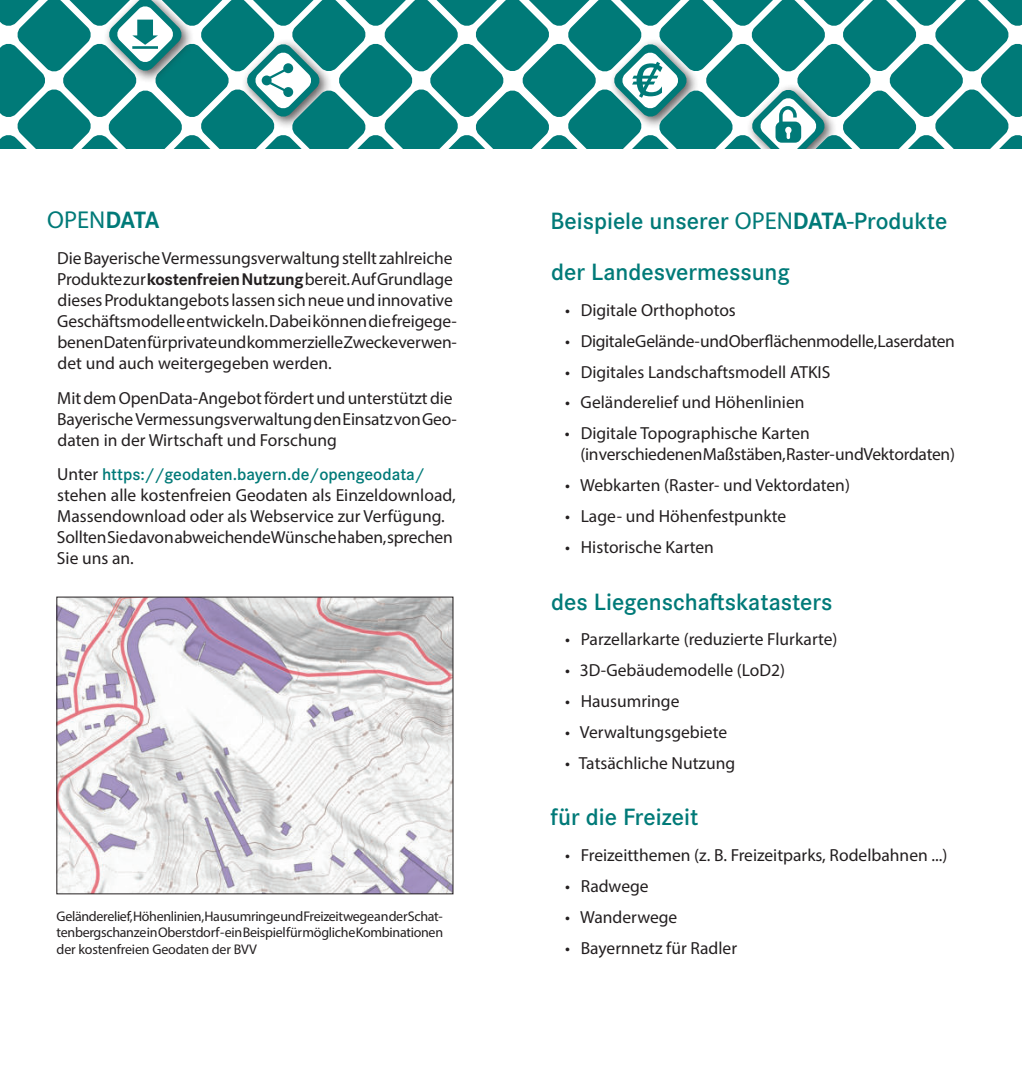
<style>
.page{position:relative;width:1022px;height:1072px;background:#fff}
.page>*{position:absolute;margin:0;border:0;box-sizing:border-box;transform-origin:0 0}
.t1{font:600 47.95px "Corporate S Pro";color:#007a78;scale:1.16 1}
.t2{font:600 24.5px/50.8px "Corporate S Pro";color:#007a78}
.t3{font:24.5px "Myriad Pro";color:#007a78}
.t4{font:17.5px/21px "Myriad Pro";letter-spacing:-.005em;color:#231f20}
.t5{font:600 17.5px "Corporate S Pro";color:#007a78}
.t6{font:14px/16.8px "Myriad Pro";letter-spacing:-.01em;color:#231f20;text-align:justify}
.s1{font-family:"Corporate S Pro";font-weight:700}
.s2{font-family:"Myriad Pro";font-weight:400;color:#231f20}
.s3{font-family:"Myriad Pro";font-weight:400}
.s4{font-weight:700}
</style>
<div class="page">
<svg style="left:0;top:0;width:1022px;height:149px"></svg>
<img style="left:59px;top:599px;width:392px;height:293px">
<h2 class="t3" style="left:47px;top:208px;width:114px">OPEN<span class="s1">DATA</span></h2>
<p class="t4" style="left:57px;top:248px;width:401px">Die Bayerische Vermessungsverwaltung stellt zahlreiche Produkte zur <span class="s1">kostenfreien Nutzung</span> bereit. Auf Grundlage dieses Produktangebots lassen sich neue und innovative Geschäftsmodelle entwickeln. Dabei können die freigege&shy;benen Daten für private und kommerzielle Zwecke verwen&shy;det und auch weitergegeben werden.</p>
<p class="t4" style="left:57px;top:388px;width:401px">Mit dem OpenData-Angebot fördert und unterstützt die<br>Bayerische Vermessungsverwaltung den Einsatz von Geo&shy;daten in der Wirtschaft und Forschung</p>
<p class="t5" style="left:57px;top:468px;width:369px"><span class="s2">Unter</span> https://geodaten.bayern.de/opengeodata/</p>
<p class="t4" style="left:57px;top:485px;width:400px">stehen alle kostenfreien Geodaten als Einzeldownload, Massendownload oder als Webservice zur Verfügung.<br>Sollten Sie davon abweichende Wünsche haben, sprechen Sie uns an.</p>
<p class="t6" style="left:57px;top:908px;width:388px">Geländerelief, Höhenlinien, Hausumringe und Freizeitwege an der Schat&shy;tenbergschanze in Oberstdorf - ein Beispiel für mögliche Kombinationen der kostenfreien Geodaten der BVV</p>
<h1 class="t1" style="left:631px;top:63px;width:28px">€</h1>
<h2 class="t2" style="left:551px;top:198px;width:398px">Beispiele unserer <span class="s3">OPEN</span><span class="s4">DATA</span>-Produkte der Landesvermessung</h2>
<p class="t4" style="left:565px;top:300px;width:172px">• Digitale Orthophotos</p>
<p class="t4" style="left:565px;top:331px;width:391px">• Digitale Gelände- und Oberflächenmodelle, Laserdaten</p>
<p class="t4" style="left:565px;top:362px;width:267px">• Digitales Landschaftsmodell ATKIS</p>
<p class="t4" style="left:565px;top:393px;width:241px">• Geländerelief und Höhenlinien</p>
<p class="t4" style="left:580px;top:423px;width:376px;text-indent:-15px">• Digitale Topographische Karten<br>(in verschiedenen Maßstäben, Raster- und Vektordaten)</p>
<p class="t4" style="left:565px;top:475px;width:286px">• Webkarten (Raster- und Vektordaten)</p>
<p class="t4" style="left:565px;top:506px;width:223px">• Lage - und Höhenfestpunkte</p>
<p class="t4" style="left:565px;top:537px;width:150px">• Historische Karten</p>
<h2 class="t2" style="left:551px;top:578px;width:283px">des Liegenschaftskatasters</h2>
<p class="t4" style="left:565px;top:629px;width:274px">• Parzellarkarte (reduzierte Flurkarte)</p>
<p class="t4" style="left:565px;top:660px;width:221px">• 3D-Gebäudemodelle (LoD2)</p>
<p class="t4" style="left:565px;top:691px;width:116px">• Hausumringe</p>
<p class="t4" style="left:565px;top:722px;width:163px">• Verwaltungsgebiete</p>
<p class="t4" style="left:565px;top:753px;width:171px">• Tatsächliche Nutzung</p>
<h2 class="t2" style="left:550px;top:794px;width:149px">für die Freizeit</h2>
<p class="t4" style="left:565px;top:845px;width:384px">• Freizeitthemen (z. B. Freizeitparks, Rodelbahnen ...)</p>
<p class="t4" style="left:565px;top:876px;width:85px">• Radwege</p>
<p class="t4" style="left:565px;top:907px;width:114px">• Wanderwege</p>
<p class="t4" style="left:565px;top:938px;width:173px">• Bayernnetz für Radler</p>
</div>
